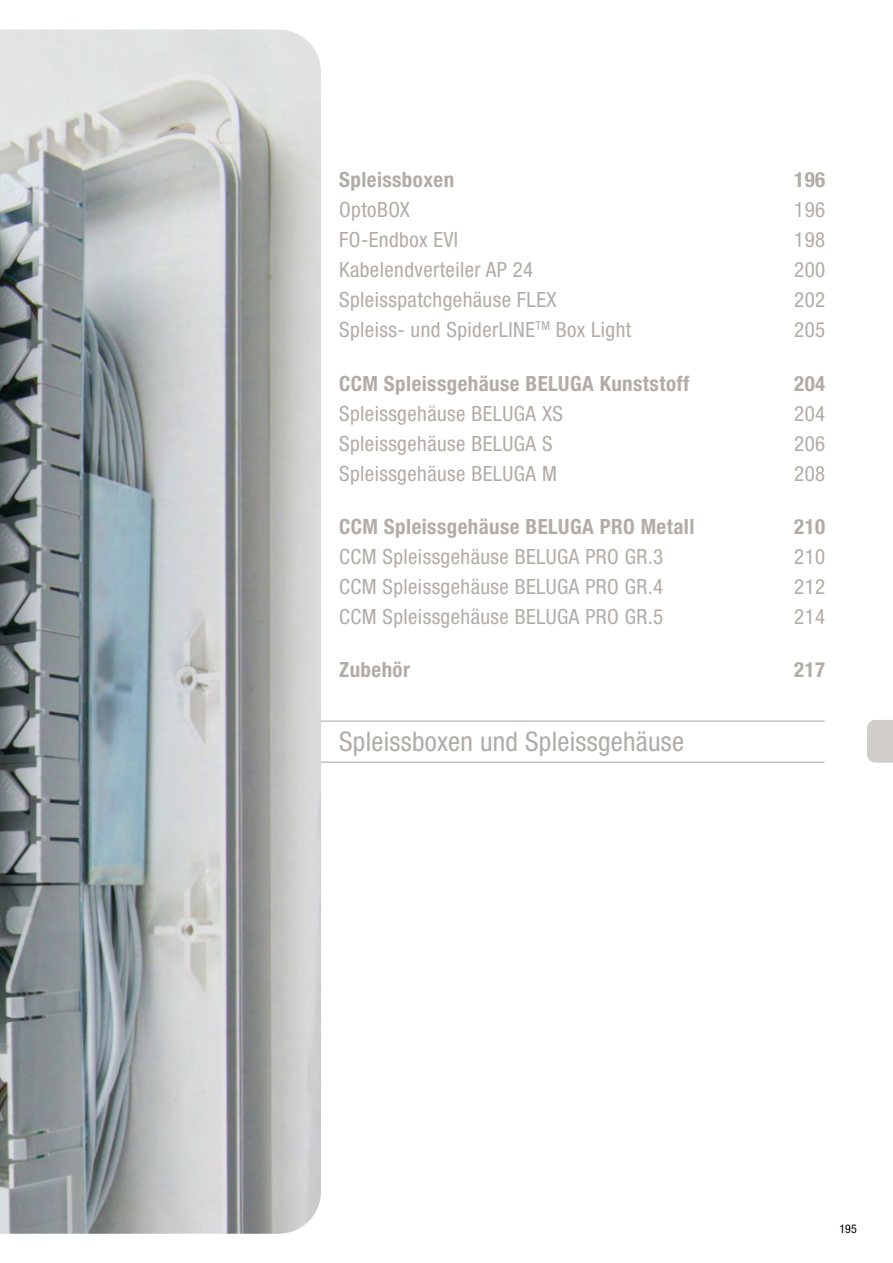
<style>
.page{position:relative;width:893px;height:1263px;background:#fff}
.page>*{position:absolute;margin:0;border:0;box-sizing:border-box;transform-origin:0 0}
.t1{font:condensed 27px "Helvetica Neue LT Pro";letter-spacing:.01em;color:#b2aca7}
.t2{font:condensed 21px "Helvetica Neue LT Pro";letter-spacing:.02em;color:#b2aca7}
.t3{font:700 condensed 21px "Helvetica Neue LT Pro";letter-spacing:.02em;color:#b2aca7}
.t4{font:condensed 12px "Helvetica Neue LT Pro";color:#000}
</style>
<div class="page">
<img style="left:0;top:30px;width:321px;height:1204px">
<hr style="left:321px;top:720px;width:504px;height:2px;background:#b2aca7">
<hr style="left:321px;top:761px;width:504px;height:2px;background:#b2aca7">
<svg style="left:867px;top:720px;width:26px;height:42px"></svg>
<p class="t3" style="left:339px;top:167px;width:116px">Spleissboxen</p>
<p class="t3" style="left:794px;top:167px;width:33px">196</p>
<p class="t2" style="left:339px;top:198px;width:72px">OptoBOX</p>
<p class="t2" style="left:794px;top:198px;width:33px">196</p>
<p class="t2" style="left:339px;top:228px;width:120px">FO-Endbox EVI</p>
<p class="t2" style="left:794px;top:228px;width:33px">198</p>
<p class="t2" style="left:339px;top:258px;width:196px">Kabelendverteiler AP 24</p>
<p class="t2" style="left:794px;top:258px;width:33px">200</p>
<p class="t2" style="left:339px;top:288px;width:219px">Spleisspatchgehäuse FLEX</p>
<p class="t2" style="left:794px;top:288px;width:33px">202</p>
<p class="t2" style="left:339px;top:318px;width:294px">Spleiss- und SpiderLINE<sup>TM</sup> Box Light</p>
<p class="t2" style="left:794px;top:318px;width:33px">205</p>
<p class="t3" style="left:339px;top:370px;width:352px">CCM Spleissgehäuse BELUGA Kunststoff</p>
<p class="t3" style="left:794px;top:370px;width:33px">204</p>
<p class="t2" style="left:339px;top:401px;width:225px">Spleissgehäuse BELUGA XS</p>
<p class="t2" style="left:794px;top:401px;width:33px">204</p>
<p class="t2" style="left:339px;top:431px;width:215px">Spleissgehäuse BELUGA S</p>
<p class="t2" style="left:794px;top:431px;width:33px">206</p>
<p class="t2" style="left:339px;top:461px;width:219px">Spleissgehäuse BELUGA M</p>
<p class="t2" style="left:794px;top:461px;width:33px">208</p>
<p class="t3" style="left:339px;top:514px;width:357px">CCM Spleissgehäuse BELUGA PRO Metall</p>
<p class="t3" style="left:794px;top:514px;width:33px">210</p>
<p class="t2" style="left:339px;top:544px;width:326px">CCM Spleissgehäuse BELUGA PRO GR.3</p>
<p class="t2" style="left:794px;top:544px;width:33px">210</p>
<p class="t2" style="left:339px;top:574px;width:326px">CCM Spleissgehäuse BELUGA PRO GR.4</p>
<p class="t2" style="left:794px;top:574px;width:33px">212</p>
<p class="t2" style="left:339px;top:604px;width:326px">CCM Spleissgehäuse BELUGA PRO GR.5</p>
<p class="t2" style="left:794px;top:604px;width:33px">214</p>
<p class="t3" style="left:339px;top:657px;width:72px">Zubehör</p>
<p class="t3" style="left:794px;top:657px;width:33px">217</p>
<p class="t1" style="left:339px;top:726px;width:346px">Spleissboxen und Spleissgehäuse</p>
<p class="t4" style="left:839px;top:1222px;width:19px">195</p>
</div>
